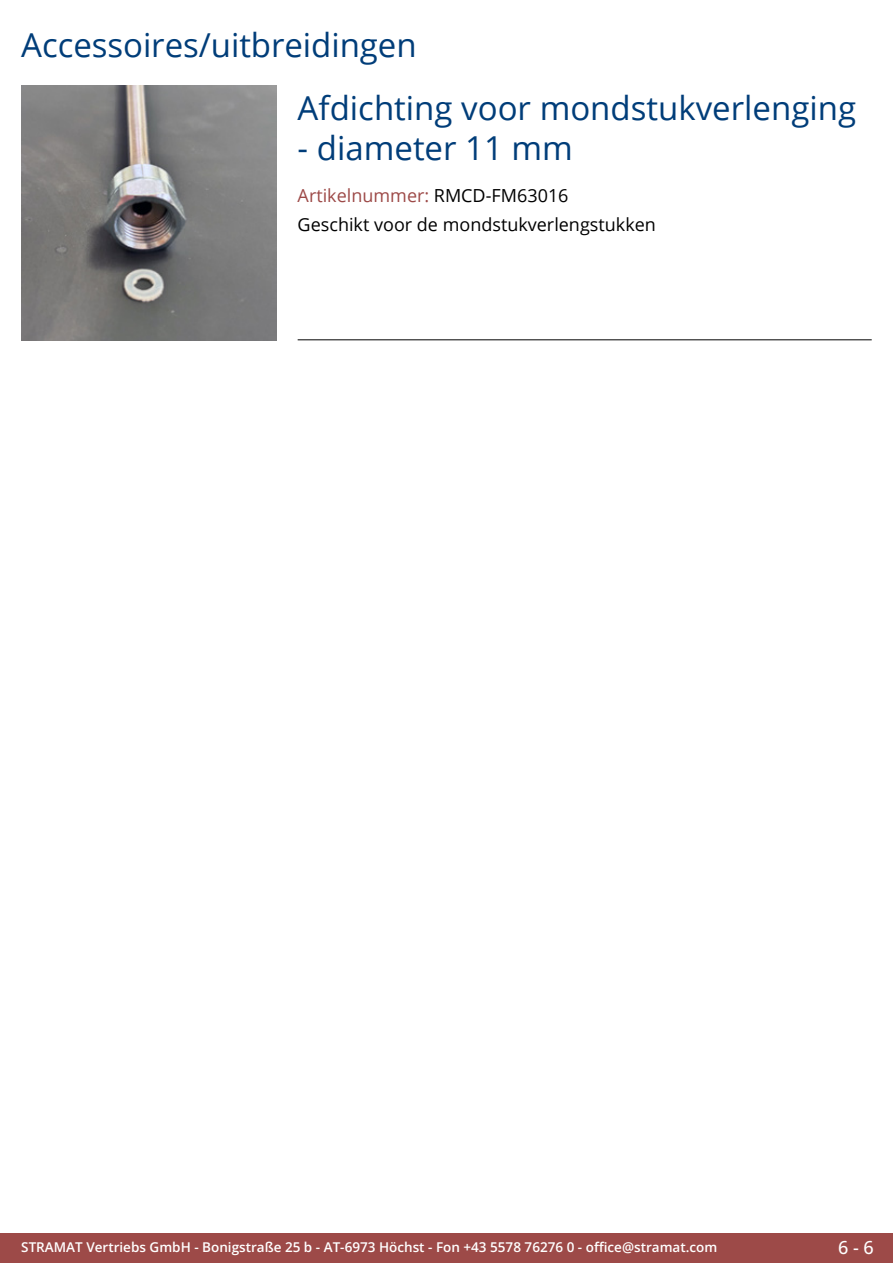
<style>
.page{position:relative;width:893px;height:1263px;background:#fff}
.page>*{position:absolute;margin:0;border:0;box-sizing:border-box;transform-origin:0 0}
.t1{font:33px/63.8px "Open Sans";color:#003d79}
.t2{font:18px "Open Sans";color:#000}
.t3{font:18px "Open Sans";color:#9d4a48}
.t4{font:500 18px "Open Sans";color:#fff}
.t5{font:600 13.5px "Open Sans";color:#fff}
.s1{color:#000}
</style>
<div class="page">
<div style="left:0;top:1233px;width:893px;height:30px;background:#9d4a48"></div>
<hr style="left:298px;top:340px;width:574px;height:1px;background:#000">
<img style="left:21px;top:85px;width:255px;height:255px">
<h1 class="t1" style="left:298px;top:12px;width:560px;text-indent:-276px">Accessoires/uitbreidingen<br>Afdichting voor mondstukverlenging</h1>
<h1 class="t1" style="left:298px;top:115px;width:277px">- diameter 11 mm</h1>
<h2 class="t3" style="left:298px;top:183px;width:272px">Artikelnummer: <span class="s1">RMCD-FM63016</span></h2>
<h2 class="t2" style="left:298px;top:212px;width:360px">Geschikt voor de mondstukverlengstukken</h2>
<p class="t5" style="left:21px;top:1238px;width:698px">STRAMAT Vertriebs GmbH - Bonigstraße 25 b - AT-6973 Höchst - Fon +43 5578 76276 0 - office@stramat.com</p>
<h2 class="t4" style="left:838px;top:1234px;width:37px">6 - 6</h2>
</div>
